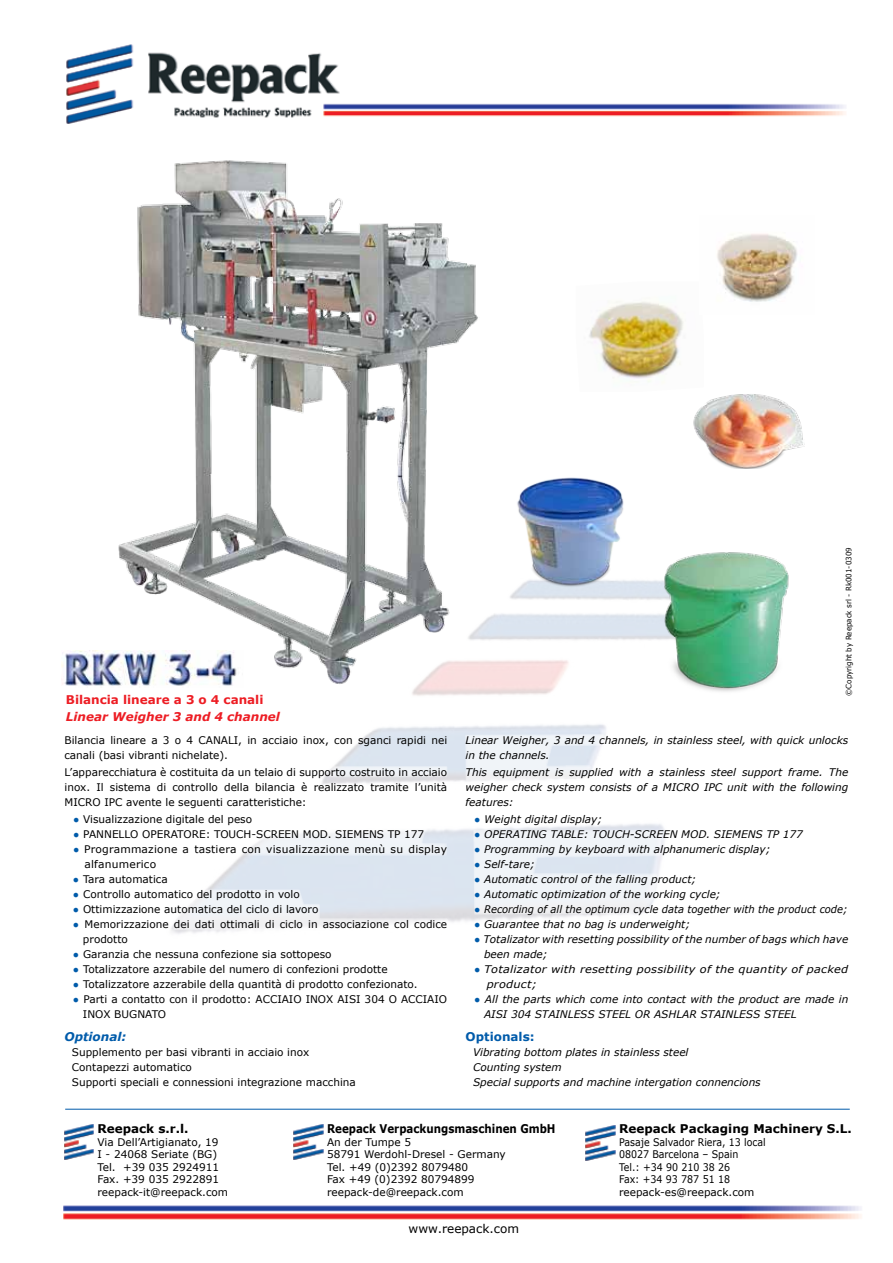
<style>
.page{position:relative;width:893px;height:1263px;background:#fff}
.page>*{position:absolute;margin:0;border:0;box-sizing:border-box;transform-origin:0 0}
.t1{font:700 12px "Verdana";color:#000}
.t2{font:700 12px "Verdana";color:#000;scale:.86 1}
.t3{font:700 12px "Verdana";color:#ed1d24}
.t4{font:italic 700 12px "Verdana";color:#ed1d24}
.t5{font:12px "Verdana";color:#000}
.t6{font:700 12px "Verdana";color:#005baa}
.t7{font:italic 700 12px "Verdana";color:#005baa}
.t8{font:10.5px/12.6px "Verdana";color:#000}
.t9{font:italic 10.5px/15px "Verdana";color:#000}
.t10{font:10.5px/12.6px "Verdana";color:#000;scale:.9 1}
.t11{font:10.5px/15px "Verdana";letter-spacing:.02em;color:#000}
.t12{font:italic 10.5px/15px "Verdana";letter-spacing:.02em;color:#000;scale:1.08 1}
.t13{font:italic 10.5px "Verdana";color:#000;scale:.95 1}
.t14{font:7.5px "Verdana";color:#000;scale:.95 1}
.s1{color:#005baa}
</style>
<div class="page">
<svg style="left:325px;top:766px;width:122px;height:11px"></svg>
<img style="left:66px;top:44px;width:780px;height:80px">
<img style="left:118px;top:160px;width:361px;height:527px">
<img style="left:62px;top:651px;width:182px;height:37px">
<img style="left:63px;top:1205px;width:799px;height:15px">
<img style="left:64px;top:1124px;width:30px;height:36px">
<img style="left:293px;top:1124px;width:31px;height:36px">
<img style="left:585px;top:1125px;width:31px;height:36px">
<img style="left:662px;top:552px;width:127px;height:141px">
<img style="left:589px;top:301px;width:95px;height:81px">
<img style="left:717px;top:234px;width:80px;height:68px">
<hr style="left:65px;top:1109px;width:785px;height:1px;background:#005baa">
<svg style="left:243px;top:829px;width:204px;height:27px"></svg>
<svg style="left:172px;top:889px;width:278px;height:43px"></svg>
<svg style="left:465px;top:734px;width:140px;height:47px"></svg>
<svg style="left:473px;top:830px;width:189px;height:85px"></svg>
<img style="left:693px;top:394px;width:112px;height:74px">
<img style="left:513px;top:477px;width:118px;height:115px">
<p class="t3" style="left:66px;top:692px;width:199px">Bilancia lineare a 3 o 4 canali</p>
<p class="t4" style="left:66px;top:709px;width:216px">Linear Weigher 3 and 4 channel</p>
<p class="t8" style="left:64px;top:732px;width:384px;line-height:15px">Bilancia lineare a 3 o 4 CANALI, in acciaio inox, con sganci rapidi nei canali (basi vibranti nichelate).</p>
<p class="t8" style="left:64px;top:764px;width:384px;line-height:15px;text-align:justify">L’apparecchiatura è costituita da un telaio di supporto costruito in acciaio inox. Il sistema di controllo della bilancia è realizzato tramite l’unità MICRO IPC avente le seguenti caratteristiche:</p>
<p class="t8" style="left:73px;top:812px;width:181px"><span class="s1">●</span> Visualizzazione digitale del peso</p>
<p class="t8" style="left:73px;top:827px;width:353px"><span class="s1">●</span> PANNELLO OPERATORE: TOUCH-SCREEN MOD. SIEMENS TP 177</p>
<p class="t11" style="left:84px;top:841px;width:364px;text-indent:-11px"><span class="s1">●</span> Programmazione a tastiera con visualizzazione menù su display alfanumerico</p>
<p class="t8" style="left:73px;top:872px;width:96px"><span class="s1">●</span> Tara automatica</p>
<p class="t8" style="left:73px;top:887px;width:228px"><span class="s1">●</span> Controllo automatico del prodotto in volo</p>
<p class="t8" style="left:73px;top:902px;width:247px"><span class="s1">●</span> Ottimizzazione automatica del ciclo di lavoro</p>
<p class="t8" style="left:83px;top:916px;width:366px;line-height:15px;text-indent:-10px"><span class="s1">●</span> Memorizzazione dei dati ottimali di ciclo in associazione col codice prodotto</p>
<p class="t8" style="left:73px;top:947px;width:260px"><span class="s1">●</span> Garanzia che nessuna confezione sia sottopeso</p>
<p class="t8" style="left:73px;top:962px;width:316px"><span class="s1">●</span> Totalizzatore azzerabile del numero di confezioni prodotte</p>
<p class="t8" style="left:73px;top:977px;width:346px"><span class="s1">●</span> Totalizzatore azzerabile della quantità di prodotto confezionato.</p>
<p class="t8" style="left:83px;top:991px;width:366px;line-height:15px;text-indent:-10px"><span class="s1">●</span> Parti a contatto con il prodotto: ACCIAIO INOX AISI 304 O ACCIAIO<br>INOX BUGNATO</p>
<p class="t7" style="left:64px;top:1029px;width:63px">Optional:</p>
<p class="t8" style="left:72px;top:1045px;width:285px;line-height:15px">Supplemento per basi vibranti in acciaio inox<br>Contapezzi automatico<br>Supporti speciali e connessioni integrazione macchina</p>
<p class="t14" style="left:844px;top:696px;width:158px;rotate:-90deg">©Copyright by Reepack srl - Rk001-0309</p>
<p class="t9" style="left:466px;top:732px;width:384px">Linear Weigher, 3 and 4 channels, in stainless steel, with quick unlocks in the channels.</p>
<p class="t9" style="left:466px;top:764px;width:384px;text-align:justify">This equipment is supplied with a stainless steel support frame. The weigher check system consists of a MICRO IPC unit with the following features:</p>
<p class="t9" style="left:474px;top:811px;width:130px"><span class="s1">●</span> Weight digital display;</p>
<p class="t9" style="left:474px;top:826px;width:330px"><span class="s1">●</span> OPERATING TABLE: TOUCH-SCREEN MOD. SIEMENS TP 177</p>
<p class="t9" style="left:474px;top:841px;width:298px"><span class="s1">●</span> Programming by keyboard with alphanumeric display;</p>
<p class="t9" style="left:474px;top:856px;width:62px"><span class="s1">●</span> Self-tare;</p>
<p class="t9" style="left:474px;top:871px;width:224px"><span class="s1">●</span> Automatic control of the falling product;</p>
<p class="t9" style="left:474px;top:886px;width:248px"><span class="s1">●</span> Automatic optimization of the working cycle;</p>
<p class="t13" style="left:474px;top:902px;width:395px"><span class="s1">●</span> Recording of all the optimum cycle data together with the product code;</p>
<p class="t9" style="left:474px;top:916px;width:218px"><span class="s1">●</span> Guarantee that no bag is underweight;</p>
<p class="t9" style="left:484px;top:931px;width:366px;text-indent:-10px"><span class="s1">●</span> Totalizator with resetting possibility of the number of bags which have been made;</p>
<p class="t12" style="left:487px;top:961px;width:336px;text-indent:-13px"><span class="s1">●</span> Totalizator with resetting possibility of the quantity of packed product;</p>
<p class="t9" style="left:484px;top:991px;width:366px;text-indent:-10px"><span class="s1">●</span> All the parts which come into contact with the product are made in<br>AISI 304 STAINLESS STEEL OR ASHLAR STAINLESS STEEL</p>
<p class="t6" style="left:466px;top:1029px;width:71px">Optionals:</p>
<p class="t9" style="left:473px;top:1045px;width:289px">Vibrating bottom plates in stainless steel<br>Counting system<br>Special supports and machine intergation connencions</p>
<p class="t1" style="left:97px;top:1121px;width:93px">Reepack s.r.l.</p>
<p class="t8" style="left:97px;top:1135px;width:132px">Via Dell’Artigianato, 19<br>I - 24068 Seriate (BG)<br>Tel. +39 035 2924911<br>Fax. +39 035 2922891 reepack-it@reepack.com</p>
<p class="t2" style="left:327px;top:1121px;width:267px">Reepack Verpackungsmaschinen GmbH</p>
<p class="t8" style="left:327px;top:1135px;width:180px">An der Tumpe 5<br>58791 Werdohl-Dresel - Germany<br>Tel. +49 (0)2392 8079480<br>Fax +49 (0)2392 80794899 reepack-de@reepack.com</p>
<p class="t5" style="left:409px;top:1221px;width:112px">www.reepack.com</p>
<p class="t1" style="left:619px;top:1121px;width:234px">Reepack Packaging Machinery S.L.</p>
<p class="t10" style="left:619px;top:1135px;width:165px">Pasaje Salvador Riera, 13 local<br>08027 Barcelona – Spain<br>Tel.: +34 90 210 38 26<br>Fax: +34 93 787 51 18 reepack-es@reepack.com</p>
</div>
